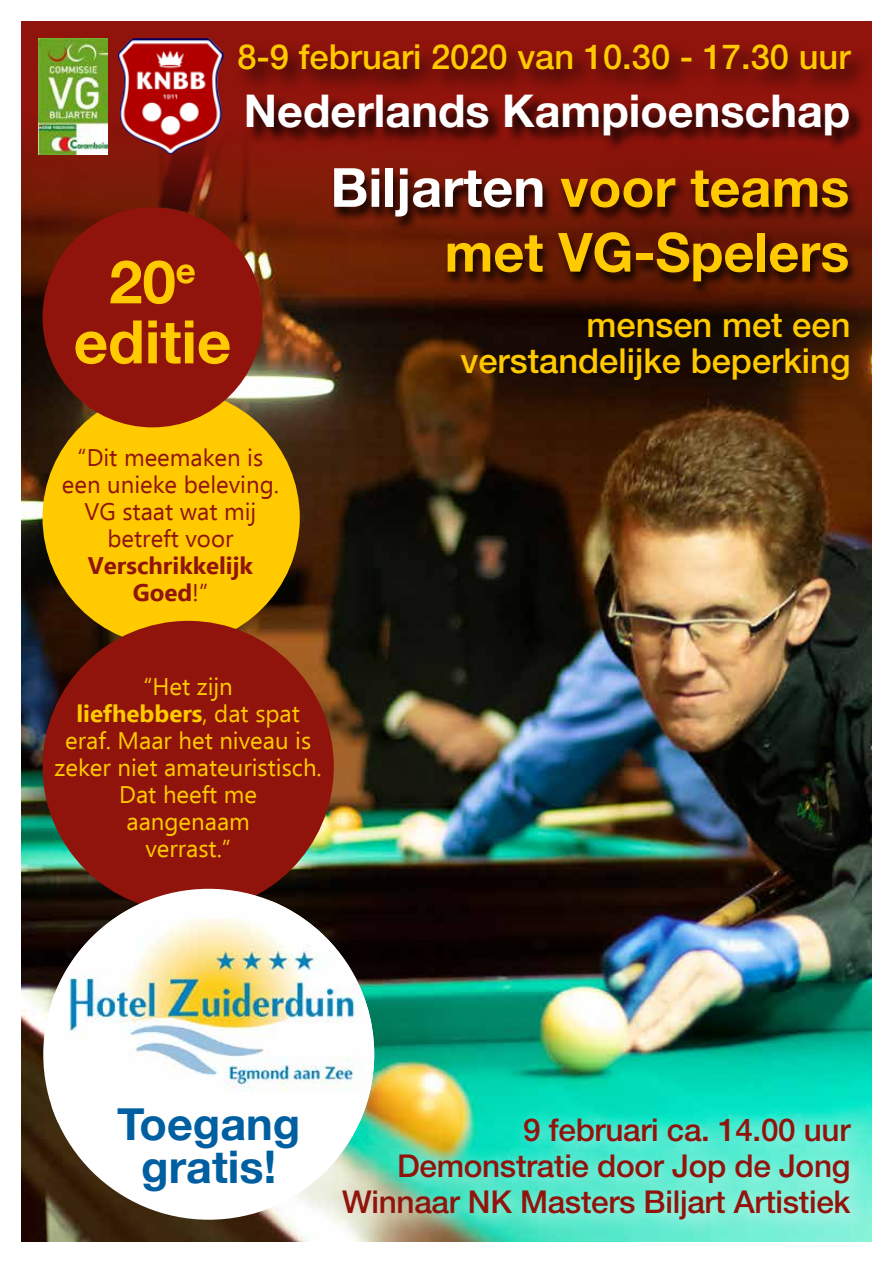
<style>
.page{position:relative;width:893px;height:1263px;background:#fff}
.page>*{position:absolute;margin:0;border:0;box-sizing:border-box;transform-origin:0 0}
.t1{font:700 60px/60px "Helvetica Neue";color:#ffca00;text-align:center}
.t2{font:700 54px/64.8px "Helvetica Neue";color:#ffca00;text-align:right}
.t3{font:700 45px "Helvetica Neue";color:#fff}
.t4{font:700 45px/42.9px "Helvetica Neue";color:#005fa1;text-align:center}
.t5{font:500 34.5px/36px "Helvetica Neue";color:#ffca00;text-align:right}
.t6{font:500 31.5px/36px "Helvetica Neue";letter-spacing:-.01em;color:#90140c;text-align:right}
.t7{font:24px/27px "Ebrima";color:#ffca00;text-align:center}
.t8{font:24px/27px "Ebrima";color:#90140c;text-align:center}
.t9{font:700 24px/27px "Ebrima";color:#90140c;text-align:center}
.s1{color:#fff}
.s2{font-weight:400}
.s3{font-weight:700}
</style>
<div class="page">
<img style="left:21px;top:299px;width:851px;height:943px">
<div style="left:43px;top:389px;width:257px;height:257px;background:#ffca00;border-radius:50%"></div>
<svg style="left:21px;top:21px;width:851px;height:278px;background:#7e190a"></svg>
<div style="left:246px;top:94px;width:620px;height:58px;background:#000;opacity:.9"></div>
<div style="left:330px;top:168px;width:529px;height:129px;background:#000;opacity:.9"></div>
<div style="left:236px;top:41px;width:639px;height:53px;background:#000;opacity:.75"></div>
<div style="left:43px;top:621px;width:291px;height:291px;background:#90140c;border-radius:50%"></div>
<div style="left:43px;top:889px;width:331px;height:331px;background:#fff;border-radius:50%"></div>
<img style="left:52px;top:901px;width:322px;height:221px">
<div style="left:43px;top:207px;width:220px;height:220px;background:#90140c;border-radius:50%"></div>
<div style="left:330px;top:1105px;width:542px;height:136px;background:#fff;opacity:.75"></div>
<img style="left:38px;top:38px;width:70px;height:116px">
<img style="left:118px;top:38px;width:106px;height:116px">
<h3 class="t5" style="left:237px;top:39px;width:615px">8-9 februari 2020 van 10.30 - 17.30 uur</h3>
<h1 class="t1" style="left:74px;top:251px;width:159px">20<sup>e </sup>editie</h1>
<h3 class="t3" style="left:244px;top:83px;width:608px">Nederlands Kampioenschap</h3>
<h2 class="t2" style="left:330px;top:154px;width:520px"><span class="s1">Biljarten</span> voor teams met VG-Spelers</h2>
<h3 class="t5" style="left:461px;top:307px;width:391px">mensen met een verstandelijke beperking</h3>
<p class="t8" style="left:62px;top:446px;width:219px">“Dit meemaken is een unieke beleving.<br>VG staat wat mij betreft voor</p>
<p class="t9" style="left:88px;top:553px;width:167px">Verschrikkelijk<br>Goed<span class="s2">!”</span></p>
<p class="t7" style="left:55px;top:675px;width:269px">“Het zijn<br><span class="s3">liefhebbers</span>, dat spat eraf. Maar het niveau is zeker niet amateuristisch.<br>Dat heeft me aangenaam<br>verrast.”</p>
<h3 class="t4" style="left:117px;top:1101px;width:185px">Toegang gratis!</h3>
<h3 class="t6" style="left:342px;top:1111px;width:510px">9 februari ca. 14.00 uur<br>Demonstratie door Jop de Jong<br>Winnaar NK Masters Biljart Artistiek</h3>
</div>
